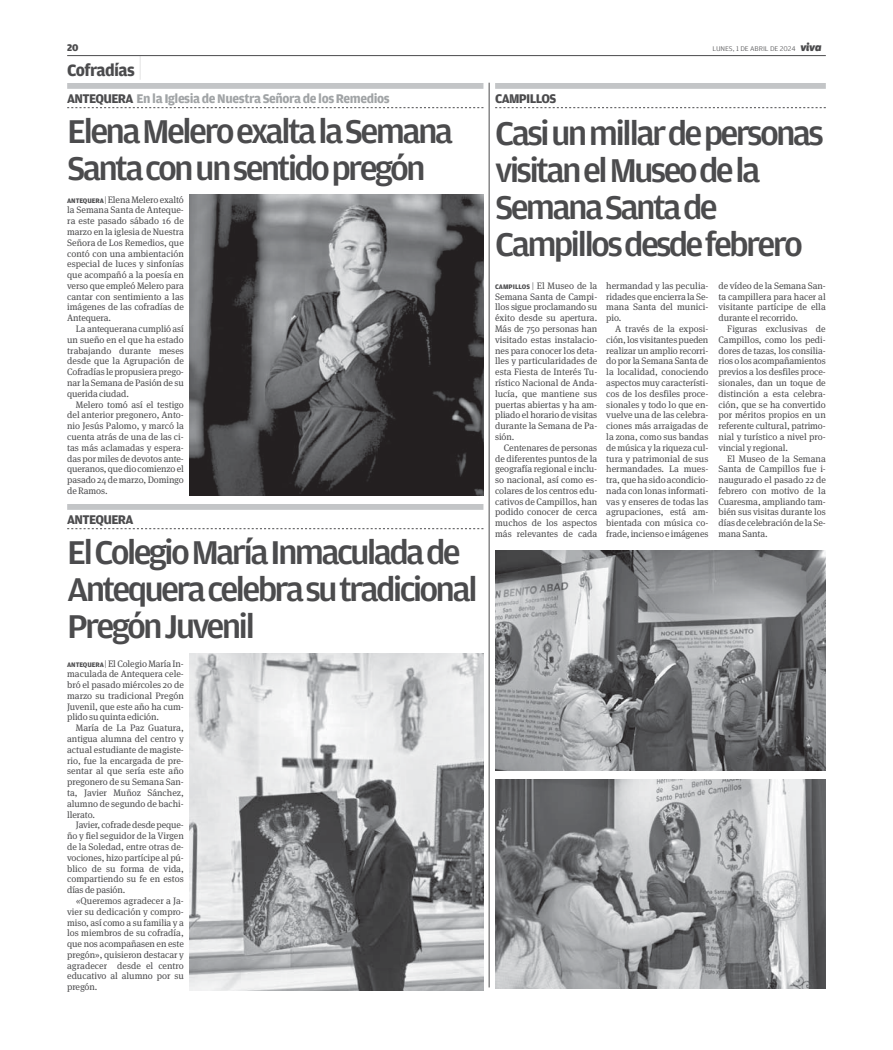
<style>
.page{position:relative;width:893px;height:1050px;background:#fff}
.page>*{position:absolute;margin:0;border:0;box-sizing:border-box;transform-origin:0 0}
.t1{font:500 34.95px/37px "Amplitude";letter-spacing:-.075em;color:#4b4b4d;scale:1.05 1}
.t2{font:700 17.55px "Amplitude";letter-spacing:-.035em;color:#4b4b4d}
.t3{font:700 13.35px "Amplitude";letter-spacing:-.03em;color:#a1a4a6}
.t4{font:700 13.35px "Amplitude";letter-spacing:-.05em;color:#4b4b4d}
.t5{font:900 10.35px "Amplitude";color:#4b4b4d}
.t6{font:9.3px/10.8px "Meta Serif OT";letter-spacing:-.01em;color:#4b4b4d;text-align:justify}
.t7{font:300 7.2px "Amplitude";letter-spacing:-.01em;color:#4b4b4d;scale:1.1 1}
.s1{font-family:"Apex New";font-weight:800;font-style:italic;font-size:11.25px}
.s2{font-family:"Apex New";font-weight:100;font-size:23.7px}
.s3{color:#4b4b4d}
.s4{font-family:"Amplitude";font-weight:700;font-size:7.05px}
.s5{font-family:"Amplitude";font-weight:300}
</style>
<div class="page">
<hr style="left:67px;top:55px;width:758px;height:1px;background:#4b4b4d">
<svg style="left:67px;top:107px;width:416px;height:1px"></svg>
<div style="left:67px;top:83px;width:416px;height:6px;background:#c3c5c7"></div>
<svg style="left:495px;top:107px;width:330px;height:1px"></svg>
<div style="left:495px;top:83px;width:330px;height:6px;background:#c3c5c7"></div>
<img style="left:190px;top:194px;width:293px;height:302px">
<img style="left:495px;top:780px;width:330px;height:209px">
<hr style="left:489px;top:83px;width:1px;height:904px;background:#4b4b4d">
<img style="left:495px;top:550px;width:330px;height:221px">
<svg style="left:67px;top:528px;width:416px;height:1px"></svg>
<div style="left:67px;top:504px;width:416px;height:6px;background:#c3c5c7"></div>
<img style="left:190px;top:653px;width:293px;height:337px">
<p class="t5" style="left:67px;top:42px;width:13px">20</p>
<p class="t7" style="left:712px;top:46px;width:22px">LUNES,</p>
<p class="t7" style="left:770px;top:46px;width:48px">DE 2024 <span class="s1">viva</span></p>
<h2 class="t2" style="left:67px;top:63px;width:76px">Cofradías <span class="s2">|</span></h2>
<h3 class="t3" style="left:67px;top:93px;width:324px"><span class="s3">ANTEQUERA</span> En la Iglesiade Nuestra Señorade los Remedios</h3>
<h3 class="t4" style="left:495px;top:90px;width:63px">CAMPILLOS</h3>
<h1 class="t1" style="left:67px;top:115px;width:369px">Elena Melero exalta la Semana<br>Santa con un sentido pregón</h1>
<p class="t6" style="left:67px;top:194px;width:118px"><span class="s4">ANTEQUERA</span> <span class="s5">|</span>Elena Melero exaltó la Semana Santa de Anteque&shy;ra este pasado sábado 16 de marzo en la iglesia de Nuestra Señora de Los Remedios, que contó con una ambientación especial de luces y sinfonías que acompañó a la poesía en verso que empleó Melero para cantar con sentimiento a las imágenes de las cofradías de Antequera.</p>
<p class="t6" style="left:67px;top:324px;width:118px;text-indent:9px">La antequerana cumplió así un sueño en el que ha estado trabajando durante meses desde que la Agrupación de Cofradías le propusiera prego&shy;nar la Semana de Pasión de su querida ciudad.</p>
<p class="t6" style="left:67px;top:399px;width:118px;text-indent:9px">Melero tomó así el testigo del anterior pregonero, Anto&shy;nio Jesús Palomo, y marcó la cuenta atrás de una de las ci&shy;tas más aclamadas y espera&shy;das por miles de devotos ante&shy;queranos, que dio comienzo el pasado 24 de marzo, Domingo de Ramos.</p>
<h3 class="t4" style="left:67px;top:514px;width:68px">ANTEQUERA</h3>
<h1 class="t1" style="left:67px;top:536px;width:392px">El Colegio María Inmaculada de<br>Antequera celebra su tradicional<br>Pregón Juvenil</h1>
<p class="t6" style="left:67px;top:658px;width:118px"><span class="s4">ANTEQUERA</span> <span class="s5">|</span> El Colegio María In&shy;maculada de Antequera cele&shy;bró el pasado miércoles 20 de marzo su tradicional Pregón Juvenil, que este año ha cum&shy;plido su quinta edición.</p>
<p class="t6" style="left:67px;top:723px;width:118px;text-indent:9px">María de La Paz Guatura, antigua alumna del centro y actual estudiante de magiste&shy;rio, fue la encargada de pre&shy;sentar al que sería este año pregonero de su Semana San&shy;ta, Javier Muñoz Sánchez, alumno de segundo de bachi&shy;llerato.</p>
<p class="t6" style="left:67px;top:820px;width:118px;text-indent:9px">Javier, cofrade desde peque&shy;ño y fiel seguidor de la Virgen de la Soledad, entre otras de&shy;vociones, hizo partícipe al pú&shy;blico de su forma de vida, compartiendo su fe en estos días de pasión.</p>
<p class="t6" style="left:67px;top:896px;width:118px;text-indent:9px">«Queremos agradecer a Ja&shy;vier su dedicación y compro&shy;miso, así como a su familia y a los miembros de su cofradía, que nos acompañasen en este pregón», quisieron destacar y agradecer desde el centro educativo al alumno por su pregón.</p>
<h1 class="t1" style="left:495px;top:117px;width:315px">Casi un millar de personas visitan el Museo de la<br>Semana Santa de<br>Campillos desde febrero</h1>
<p class="t6" style="left:606px;top:281px;width:104px">hermandad y las peculia&shy;ridades que encierra la Se&shy;mana Santa del munici&shy;pio.</p>
<p class="t6" style="left:606px;top:324px;width:104px;text-indent:9px">A través de la exposi&shy;ción, los visitantes pueden realizar un amplio recorri&shy;do por la Semana Santa de la localidad, conociendo aspectos muy característi&shy;cos de los desfiles proce&shy;sionales y todo lo que en&shy;vuelve una de las celebra&shy;ciones más arraigadas de la zona, como sus bandas de música y la riqueza cul&shy;tura y patrimonial de sus hermandades. La mues&shy;tra, que ha sido acondicio&shy;nada con lonas informati&shy;vas y enseres de todas las agrupaciones, está am&shy;bientada con música co&shy;frade, incienso e imágenes</p>
<p class="t6" style="left:718px;top:281px;width:109px">de vídeo de la Semana San&shy;ta campillera para hacer al visitante partícipe de ella durante el recorrido.</p>
<p class="t6" style="left:718px;top:324px;width:109px;text-indent:9px">Figuras exclusivas de Campillos, como los pedi&shy;dores de tazas, los consilia&shy;rios o los acompañamientos previos a los desfiles proce&shy;sionales, dan un toque de distinción a esta celebra&shy;ción, que se ha convertido por méritos propios en un referente cultural, patrimo&shy;nial y turístico a nivel pro&shy;vincial y regional.</p>
<p class="t6" style="left:718px;top:453px;width:109px;text-indent:9px">El Museo de la Semana Santa de Campillos fue i&shy;naugurado el pasado 22 de febrero con motivo de la Cuaresma, ampliando tam&shy;bién sus visitas durante los días de celebración de la Se&shy;mana Santa.</p>
<p class="t6" style="left:495px;top:281px;width:104px"><span class="s4">CAMPILLOS</span> <span class="s5">|</span> El Museo de la Semana Santa de Campi&shy;llos sigue proclamando su éxito desde su apertura.<br>Más de 750 personas han visitado estas instalacio&shy;nes para conocer los deta&shy;lles y particularidades de esta Fiesta de Interés Tu&shy;rístico Nacional de Anda&shy;lucía, que mantiene sus puertas abiertas y ha am&shy;pliado el horario de visitas durante la Semana de Pa&shy;sión.</p>
<p class="t6" style="left:495px;top:443px;width:104px;text-indent:9px">Centenares de personas de diferentes puntos de la geografía regional e inclu&shy;so nacional, así como es&shy;colares de los centros edu&shy;cativos de Campillos, han podido conocer de cerca muchos de los aspectos más relevantes de cada</p>
</div>
